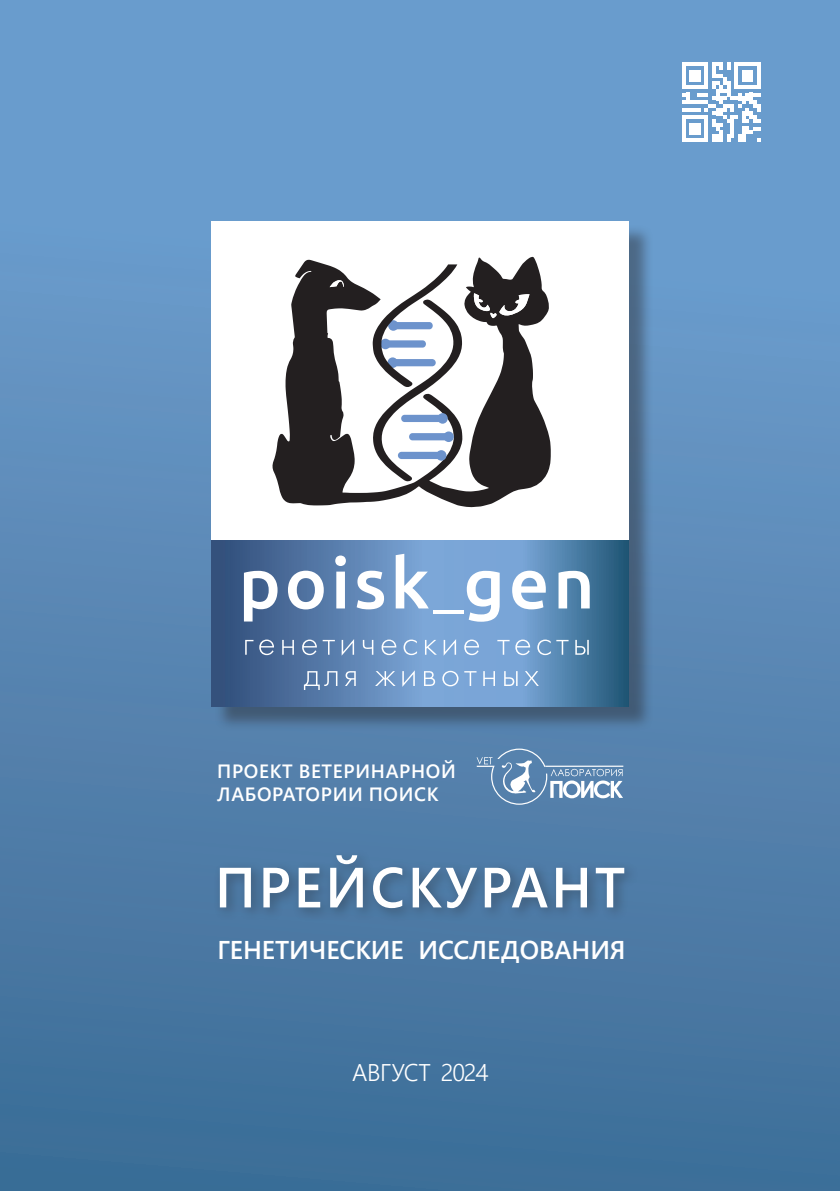
<style>
.page{position:relative;width:840px;height:1191px;background:#fff}
.page>*{position:absolute;margin:0;border:0;box-sizing:border-box;transform-origin:0 0}
.t1{font:600 56.6px "Segoe UI";letter-spacing:.055em;color:#fff}
.t2{font:600 25.6px "Segoe UI";letter-spacing:-.005em;color:#fff}
.t3{font:300 24px "Segoe UI";letter-spacing:-.025em;color:#fff}
.t4{font:600 19.2px/23px "Segoe UI";letter-spacing:.035em;color:#fff}
</style>
<div class="page">
<div style="left:0;top:0;width:839px;height:1191px;background:linear-gradient(to bottom,#72a3d5,#406e97)"></div>
<svg style="left:681px;top:63px;width:79px;height:79px"></svg>
<svg style="left:476px;top:748px;width:147px;height:56px;background:#7397bb"></svg>
<div style="left:212px;top:849px;width:426px;height:73px;background:#231f20;opacity:.38"></div>
<div style="left:214px;top:224px;width:439px;height:507px;background:#231f20;opacity:.41"></div>
<div style="left:211px;top:221px;width:417px;height:485px;background:#fff"></div>
<svg style="left:211px;top:541px;width:417px;height:165px;background:#5881ae"></svg>
<svg style="left:245px;top:640px;width:8px;height:15px"></svg>
<svg style="left:259px;top:639px;width:15px;height:16px"></svg>
<svg style="left:282px;top:640px;width:12px;height:15px"></svg>
<svg style="left:302px;top:639px;width:33px;height:16px"></svg>
<svg style="left:341px;top:639px;width:13px;height:16px"></svg>
<svg style="left:362px;top:640px;width:11px;height:15px"></svg>
<svg style="left:381px;top:639px;width:15px;height:16px"></svg>
<svg style="left:403px;top:639px;width:14px;height:16px"></svg>
<svg style="left:424px;top:640px;width:12px;height:15px"></svg>
<svg style="left:443px;top:639px;width:13px;height:16px"></svg>
<svg style="left:464px;top:639px;width:15px;height:16px"></svg>
<svg style="left:497px;top:640px;width:12px;height:15px"></svg>
<svg style="left:515px;top:639px;width:15px;height:16px"></svg>
<svg style="left:537px;top:639px;width:13px;height:16px"></svg>
<svg style="left:556px;top:640px;width:12px;height:15px"></svg>
<svg style="left:575px;top:640px;width:13px;height:15px"></svg>
<svg style="left:304px;top:671px;width:33px;height:19px"></svg>
<svg style="left:345px;top:671px;width:10px;height:15px"></svg>
<svg style="left:375px;top:671px;width:20px;height:15px"></svg>
<svg style="left:402px;top:670px;width:12px;height:17px"></svg>
<svg style="left:424px;top:671px;width:11px;height:15px"></svg>
<svg style="left:442px;top:671px;width:16px;height:15px"></svg>
<svg style="left:464px;top:671px;width:12px;height:15px"></svg>
<svg style="left:483px;top:671px;width:11px;height:15px"></svg>
<svg style="left:504px;top:671px;width:13px;height:15px"></svg>
<svg style="left:524px;top:671px;width:14px;height:15px"></svg>
<svg style="left:244px;top:571px;width:33px;height:50px"></svg>
<svg style="left:288px;top:570px;width:35px;height:39px"></svg>
<svg style="left:335px;top:555px;width:11px;height:53px"></svg>
<svg style="left:356px;top:570px;width:28px;height:39px"></svg>
<svg style="left:395px;top:554px;width:33px;height:54px"></svg>
<hr style="left:432px;top:610px;width:31px;height:3px;background:#fff">
<svg style="left:466px;top:571px;width:33px;height:50px"></svg>
<svg style="left:512px;top:570px;width:33px;height:39px"></svg>
<svg style="left:558px;top:571px;width:31px;height:37px"></svg>
<svg style="left:272px;top:257px;width:278px;height:250px;fill:#231f20"></svg>
<svg style="left:329px;top:280px;width:14px;height:7px"></svg>
<svg style="left:473px;top:293px;width:56px;height:25px"></svg>
<svg style="left:372px;top:264px;width:90px;height:217px"></svg>
<p class="t4" style="left:217px;top:757px;width:240px">ПРОЕКТ ВЕТЕРИНАРНОЙ<br>ЛАБОРАТОРИИ ПОИСК</p>
<p class="t1" style="left:215px;top:834px;width:411px">ПРЕЙСКУРАНТ</p>
<p class="t2" style="left:217px;top:926px;width:409px">ГЕНЕТИЧЕСКИЕ ИССЛЕДОВАНИЯ</p>
<p class="t3" style="left:352px;top:1050px;width:138px">АВГУСТ 2024</p>
</div>
